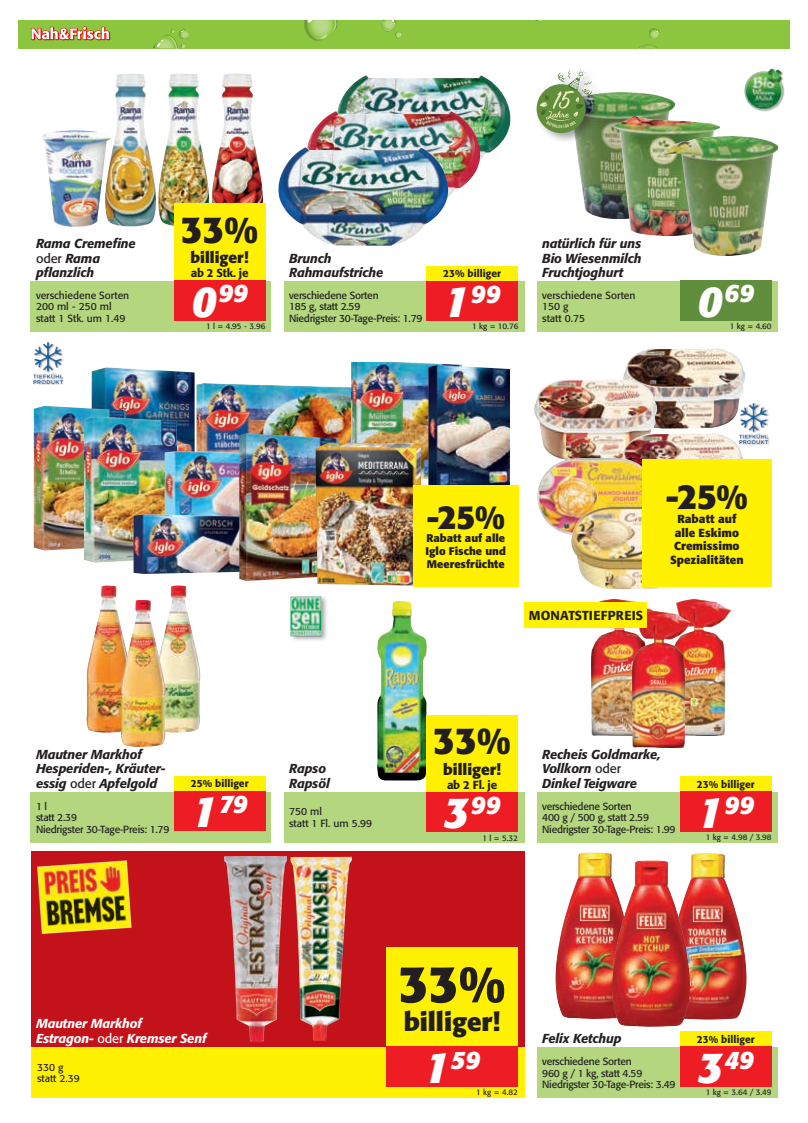
<style>
.page{position:relative;width:808px;height:1123px;background:#fff}
.page>*{position:absolute;margin:0;border:0;box-sizing:border-box;transform-origin:0 0}
.t1{font:700 51.6px "Formata Std";color:#231f20}
.t2{font:700 37.3px "Formata Std";color:#231f20}
.t3{font:700 34.7px "Formata Std";color:#231f20}
.t4{font:700 33.2px "Formata Std";color:#231f20}
.t5{font:700 25.7px "Formata Std";color:#231f20}
.t6{font:italic 700 25.2px "Formata Std";letter-spacing:.005em;color:#fff}
.t7{font:700 15.4px "Formata Std";color:#231f20}
.t8{font:italic 500 12.9px/14.2px "Formata Std";letter-spacing:-.01em;color:#231f20}
.t9{font:italic 500 12.9px/14.2px "Formata Std";letter-spacing:-.01em;color:#fff}
.t10{font:500 12.9px "Formata Std";letter-spacing:.01em;color:#231f20}
.t11{font:700 11.6px/13.9px "Formata Std";color:#231f20;text-align:center}
.t12{font:500 11.6px "Formata Std";letter-spacing:-.02em;color:#231f20}
.t13{font:700 11px/13.2px "Formata Std";letter-spacing:.005em;color:#231f20;text-align:justify}
.t14{font:10.3px/11.6px "Formata Std";letter-spacing:-.02em;color:#231f20}
.t15{font:10.3px/11.6px "Formata Std";color:#231f20}
.t16{font:500 10.3px "Formata Std";color:#231f20}
.t17{font:8px "Formata Std";color:#231f20}
.s1{font-weight:400;font-style:normal}
.s2{font-size:43.2px}
</style>
<div class="page">
<div style="left:18px;top:20px;width:771px;height:28px;background:#8bc63e"></div>
<svg style="left:153px;top:29px;width:36px;height:19px"></svg>
<svg style="left:382px;top:20px;width:20px;height:19px"></svg>
<svg style="left:639px;top:28px;width:21px;height:20px"></svg>
<svg style="left:304px;top:20px;width:34px;height:21px"></svg>
<svg style="left:31px;top:26px;width:79px;height:14px"></svg>
<div style="left:31px;top:851px;width:493px;height:231px;background:#c4121a"></div>
<img style="left:30px;top:842px;width:109px;height:93px">
<img style="left:92px;top:367px;width:103px;height:84px">
<img style="left:34px;top:406px;width:92px;height:144px">
<img style="left:84px;top:416px;width:93px;height:147px">
<img style="left:623px;top:348px;width:122px;height:80px">
<img style="left:676px;top:599px;width:54px;height:136px">
<img style="left:212px;top:73px;width:51px;height:130px">
<img style="left:290px;top:856px;width:62px;height:185px">
<div style="left:537px;top:1047px;width:240px;height:50px;background:#b3d67f"></div>
<img style="left:224px;top:856px;width:62px;height:185px">
<div style="left:31px;top:1047px;width:493px;height:50px;background:#fff101"></div>
<img style="left:555px;top:852px;width:57px;height:167px">
<img style="left:690px;top:853px;width:56px;height:166px">
<div style="left:537px;top:281px;width:240px;height:50px;background:#b3d67f"></div>
<img style="left:744px;top:68px;width:40px;height:44px">
<div style="left:680px;top:280px;width:91px;height:40px;background:#618e3d"></div>
<div style="left:283px;top:281px;width:241px;height:50px;background:#b3d67f"></div>
<div style="left:426px;top:281px;width:92px;height:40px;background:#ee1d23"></div>
<div style="left:426px;top:266px;width:92px;height:15px;background:#fff101"></div>
<img style="left:337px;top:75px;width:173px;height:85px">
<img style="left:307px;top:111px;width:173px;height:86px">
<img style="left:278px;top:147px;width:170px;height:99px">
<div style="left:30px;top:281px;width:241px;height:50px;background:#b3d67f"></div>
<img style="left:111px;top:74px;width:45px;height:152px">
<img style="left:158px;top:74px;width:51px;height:152px">
<div style="left:739px;top:402px;width:31px;height:43px;background:#231f20;opacity:.4"></div>
<img style="left:739px;top:403px;width:29px;height:40px">
<img style="left:197px;top:383px;width:154px;height:68px">
<img style="left:165px;top:451px;width:74px;height:63px">
<img style="left:351px;top:362px;width:111px;height:117px">
<img style="left:428px;top:365px;width:82px;height:119px">
<img style="left:133px;top:514px;width:106px;height:60px">
<img style="left:239px;top:433px;width:99px;height:148px">
<img style="left:316px;top:443px;width:105px;height:142px">
<div style="left:413px;top:484px;width:105px;height:102px;background:#fff101"></div>
<div style="left:34px;top:342px;width:31px;height:43px;background:#231f20;opacity:.4"></div>
<img style="left:34px;top:342px;width:28px;height:41px">
<div style="left:537px;top:791px;width:240px;height:51px;background:#b3d67f"></div>
<div style="left:680px;top:791px;width:91px;height:40px;background:#ee1d23"></div>
<div style="left:680px;top:776px;width:91px;height:15px;background:#fff101"></div>
<img style="left:591px;top:599px;width:62px;height:136px">
<img style="left:633px;top:611px;width:58px;height:136px">
<div style="left:283px;top:791px;width:241px;height:51px;background:#b3d67f"></div>
<div style="left:290px;top:594px;width:38px;height:48px;background:#231f20;opacity:.4"></div>
<img style="left:291px;top:596px;width:31px;height:40px">
<div style="left:30px;top:791px;width:241px;height:51px;background:#b3d67f"></div>
<img style="left:86px;top:585px;width:35px;height:147px">
<img style="left:165px;top:585px;width:35px;height:147px">
<img style="left:612px;top:860px;width:78px;height:166px">
<img style="left:121px;top:600px;width:44px;height:147px">
<div style="left:174px;top:280px;width:91px;height:40px;background:#ee1d23"></div>
<div style="left:174px;top:203px;width:91px;height:77px;background:#fff101"></div>
<div style="left:174px;top:790px;width:91px;height:41px;background:#ee1d23"></div>
<div style="left:174px;top:776px;width:91px;height:14px;background:#fff101"></div>
<img style="left:534px;top:380px;width:123px;height:78px">
<img style="left:620px;top:433px;width:124px;height:26px">
<img style="left:538px;top:458px;width:119px;height:77px">
<img style="left:576px;top:92px;width:98px;height:127px">
<img style="left:614px;top:116px;width:105px;height:119px">
<img style="left:662px;top:136px;width:116px;height:119px">
<img style="left:41px;top:130px;width:70px;height:97px">
<img style="left:377px;top:601px;width:50px;height:179px">
<div style="left:535px;top:67px;width:68px;height:77px;background:#231f20;opacity:.4"></div>
<div style="left:537px;top:84px;width:48px;height:49px;background:#618e3d;border-radius:50%"></div>
<svg style="left:540px;top:69px;width:52px;height:59px"></svg>
<div style="left:680px;top:1046px;width:91px;height:40px;background:#ee1d23"></div>
<div style="left:680px;top:1031px;width:91px;height:15px;background:#fff101"></div>
<div style="left:386px;top:1046px;width:132px;height:40px;background:#ee1d23"></div>
<div style="left:386px;top:947px;width:132px;height:99px;background:#fff101"></div>
<div style="left:426px;top:791px;width:92px;height:40px;background:#ee1d23"></div>
<div style="left:426px;top:714px;width:92px;height:77px;background:#fff101"></div>
<img style="left:571px;top:506px;width:101px;height:83px">
<div style="left:642px;top:459px;width:129px;height:128px;background:#fff101"></div>
<div style="left:524px;top:602px;width:123px;height:26px;background:#fff101"></div>
<p class="t8" style="left:36px;top:237px;width:101px">Rama Cremefine <span class="s1">oder</span> Rama pflanzlich</p>
<p class="t15" style="left:36px;top:289px;width:95px">verschiedene Sorten<br>200 ml - 250 ml statt 1 Stk. um 1.49</p>
<h2 class="t2" style="left:181px;top:206px;width:79px">33%</h2>
<h3 class="t7" style="left:191px;top:248px;width:59px">billiger!</h3>
<p class="t12" style="left:191px;top:266px;width:59px">ab 2 Stk. je</p>
<h3 class="t6" style="left:191px;top:278px;width:58px"><span class="s2">0</span>99</h3>
<p class="t17" style="left:206px;top:321px;width:61px">1 l = 4.95 - 3.96</p>
<p class="t8" style="left:289px;top:251px;width:96px">Brunch<br>Rahmaufstriche</p>
<p class="t14" style="left:289px;top:289px;width:135px">verschiedene Sorten<br>185 g, statt 2.59<br>Niedrigster 30-Tage-Preis: 1.79</p>
<p class="t16" style="left:443px;top:267px;width:59px">23% billiger</p>
<h3 class="t6" style="left:444px;top:278px;width:58px"><span class="s2">1</span>99</h3>
<p class="t17" style="left:472px;top:321px;width:48px">1 kg = 10.76</p>
<p class="t8" style="left:542px;top:237px;width:101px;text-align:justify">natürlich für uns Bio Wiesenmilch Fruchtjoghurt</p>
<p class="t15" style="left:542px;top:289px;width:95px">verschiedene Sorten<br>150 g<br>statt 0.75</p>
<h3 class="t6" style="left:698px;top:278px;width:58px"><span class="s2">0</span>69</h3>
<p class="t17" style="left:730px;top:321px;width:43px">1 kg = 4.60</p>
<p class="t8" style="left:36px;top:747px;width:131px">Mautner Markhof<br>Hesperiden-, Kräuter&shy;essig <span class="s1">oder</span> Apfelgold</p>
<p class="t14" style="left:36px;top:800px;width:135px">1 l<br>statt 2.39<br>Niedrigster 30-Tage-Preis: 1.79</p>
<p class="t16" style="left:191px;top:777px;width:59px">25% billiger</p>
<h3 class="t6" style="left:192px;top:788px;width:57px"><span class="s2">1</span>79</h3>
<p class="t8" style="left:289px;top:761px;width:42px">Rapso<br>Rapsöl</p>
<p class="t15" style="left:289px;top:805px;width:84px">750 ml<br>statt 1 Fl. um 5.99</p>
<h3 class="t4" style="left:426px;top:496px;width:80px">-25%</h3>
<p class="t13" style="left:425px;top:531px;width:82px">Rabatt auf alle Iglo Fische und Meeresfrüchte</p>
<p class="t10" style="left:529px;top:608px;width:116px">MONATSTIEFPREIS</p>
<h3 class="t3" style="left:666px;top:474px;width:84px">-25%</h3>
<p class="t11" style="left:670px;top:511px;width:75px">Rabatt auf alle Eskimo<br>Cremissimo<br>Spezialitäten</p>
<h2 class="t2" style="left:433px;top:717px;width:79px">33%</h2>
<h3 class="t7" style="left:443px;top:759px;width:59px">billiger!</h3>
<p class="t12" style="left:447px;top:777px;width:52px">ab 2 Fl. je</p>
<h3 class="t6" style="left:444px;top:789px;width:58px"><span class="s2">3</span>99</h3>
<p class="t17" style="left:482px;top:833px;width:37px">1 l = 5.32</p>
<p class="t8" style="left:542px;top:747px;width:120px">Recheis Goldmarke,<br>Vollkorn <span class="s1">oder<br></span>Dinkel Teigware</p>
<p class="t14" style="left:542px;top:800px;width:135px">verschiedene Sorten<br>400 g / 500 g, statt 2.59<br>Niedrigster 30-Tage-Preis: 1.99</p>
<p class="t16" style="left:697px;top:778px;width:59px">23% billiger</p>
<h3 class="t6" style="left:698px;top:789px;width:58px"><span class="s2">1</span>99</h3>
<p class="t17" style="left:706px;top:832px;width:67px">1 kg = 4.98 / 3.98</p>
<p class="t9" style="left:36px;top:1016px;width:172px">Mautner Markhof<br>Estragon- <span class="s1">oder</span> Kremser Senf</p>
<p class="t15" style="left:37px;top:1061px;width:44px">330 g statt 2.39</p>
<h1 class="t1" style="left:398px;top:951px;width:109px">33%</h1>
<h3 class="t5" style="left:404px;top:1005px;width:98px">billiger!</h3>
<h3 class="t6" style="left:424px;top:1044px;width:57px"><span class="s2">1</span>59</h3>
<p class="t17" style="left:476px;top:1087px;width:43px">1 kg = 4.82</p>
<p class="t8" style="left:542px;top:1031px;width:81px">Felix Ketchup</p>
<p class="t14" style="left:542px;top:1055px;width:135px">verschiedene Sorten<br>960 g / 1 kg, statt 4.59<br>Niedrigster 30-Tage-Preis: 3.49</p>
<p class="t16" style="left:697px;top:1032px;width:59px">23% billiger</p>
<h3 class="t6" style="left:698px;top:1044px;width:58px"><span class="s2">3</span>49</h3>
<p class="t17" style="left:706px;top:1087px;width:67px">1 kg = 3.64 / 3.49</p>
</div>
